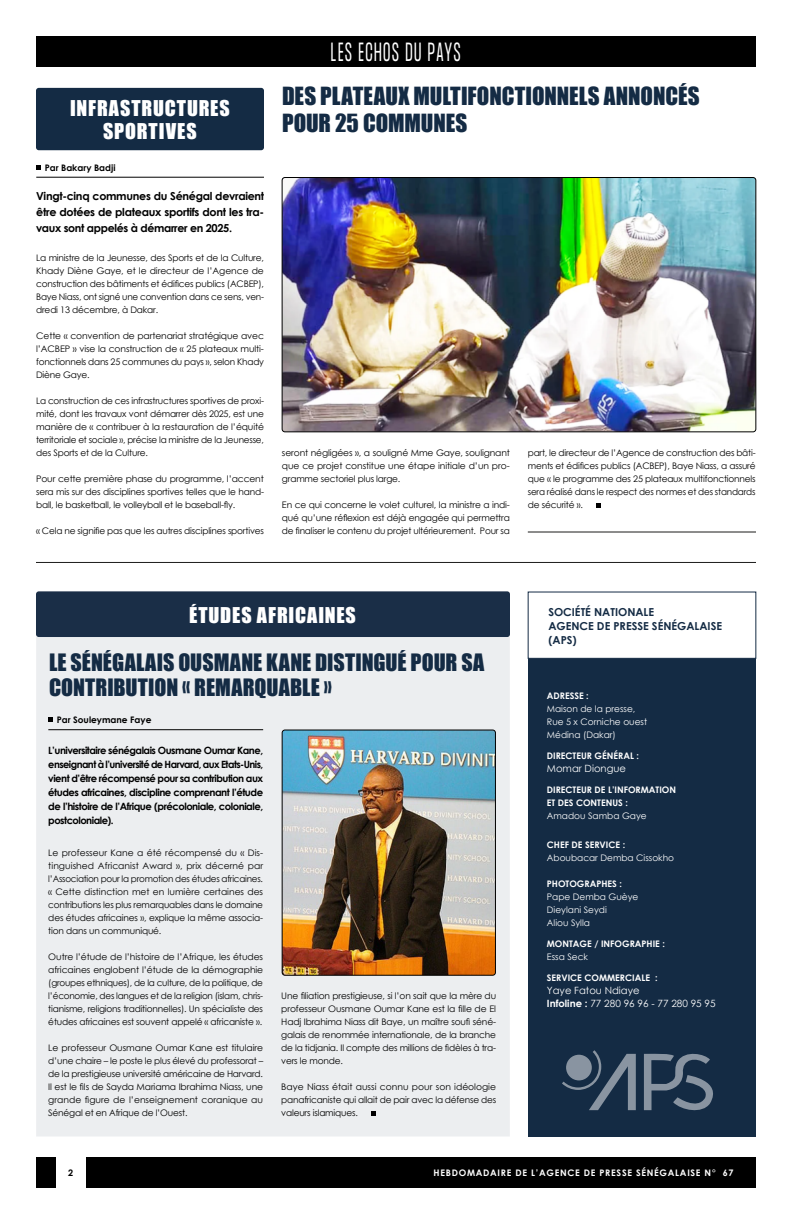
<style>
.page{position:relative;width:792px;height:1224px;background:#fff}
.page>*{position:absolute;margin:0;border:0;box-sizing:border-box;transform-origin:0 0}
.t1{font:23px/27px "Impact";letter-spacing:-.005em;color:#142b44}
.t2{font:300 23px "Formula Condensed";letter-spacing:.075em;color:#fff;scale:.8 1}
.t3{font:22px/25px "Impact";color:#142b44}
.t4{font:20px/23px "Impact";letter-spacing:.05em;color:#fff;text-align:center}
.t5{font:700 11px/16px "Century Gothic";letter-spacing:-.03em;color:#000;text-align:justify}
.t6{font:700 11px/14px "Century Gothic";color:#142b44}
.t7{font:700 10px/14px "Century Gothic";letter-spacing:-.05em;color:#000;text-align:justify}
.t8{font:10px/13px "Century Gothic";color:#fff}
.t9{font:9px/13px "Century Gothic";letter-spacing:-.02em;color:#000;text-align:justify}
.t10{font:9px/13px "Century Gothic";color:#fff}
.t11{font:700 9px/13px "Century Gothic";color:#fff}
.t12{font:700 9px "Century Gothic";letter-spacing:.08em;color:#fff}
.t13{font:700 9px "Century Gothic";color:#000}
.s1{font-weight:700}
</style>
<div class="page">
<div style="left:36px;top:1157px;width:720px;height:31px;background:#000"></div>
<div style="left:36px;top:36px;width:720px;height:31px;background:#000"></div>
<div style="left:36px;top:636px;width:474px;height:500px;background:#eceef0"></div>
<img style="left:282px;top:179px;width:474px;height:253px">
<div style="left:282px;top:177px;width:474px;height:255px;border:1px solid #000;border-radius:3px"></div>
<img style="left:282px;top:730px;width:212px;height:245px">
<div style="left:282px;top:730px;width:214px;height:245px;border:1px solid #000;border-radius:3px"></div>
<div style="left:56px;top:1155px;width:29px;height:35px;background:#fff"></div>
<div style="left:36px;top:591px;width:474px;height:46px;background:#1a2e47;border-radius:3px"></div>
<hr style="left:36px;top:562px;width:720px;height:1px;background:#1b1b1a">
<div style="left:36px;top:88px;width:228px;height:62px;background:#142b44;border-radius:3px"></div>
<svg style="left:372px;top:1112px;width:4px;height:4px"></svg>
<div style="left:528px;top:658px;width:228px;height:479px;background:#142b44"></div>
<hr style="left:36px;top:177px;width:228px;height:1px;background:#000">
<svg style="left:36px;top:165px;width:5px;height:5px"></svg>
<svg style="left:596px;top:503px;width:5px;height:5px"></svg>
<svg style="left:562px;top:1050px;width:74px;height:60px"></svg>
<svg style="left:644px;top:1053px;width:69px;height:58px"></svg>
<hr style="left:48px;top:730px;width:215px;height:1px;background:#000">
<svg style="left:48px;top:718px;width:5px;height:4px"></svg>
<hr style="left:528px;top:532px;width:228px;height:1px;background:#1b1b1a">
<h3 class="t4" style="left:70px;top:97px;width:161px">INFRASTRUCTURES<br>SPORTIVES</h3>
<p class="t13" style="left:45px;top:161px;width:72px">Par Bakary Badji</p>
<p class="t5" style="left:36px;top:188px;width:230px">Vingt-cinq communes du Sénégal devraient être dotées de plateaux sportifs dont les tra&shy;vaux sont appelés à démarrer en 2025.</p>
<p class="t9" style="left:36px;top:251px;width:229px">La ministre de la Jeunesse, des Sports et de la Culture, Khady Diène Gaye, et le directeur de l’Agence de construction des bâtiments et édifices publics (ACBEP), Baye Niass, ont signé une convention dans ce sens, ven&shy;dredi 13 décembre, à Dakar.</p>
<p class="t9" style="left:36px;top:329px;width:229px">Cette « convention de partenariat stratégique avec l’ACBEP » vise la construction de « 25 plateaux multi&shy;fonctionnels dans 25 communes du pays », selon Khady Diène Gaye.</p>
<p class="t9" style="left:36px;top:394px;width:229px">La construction de ces infrastructures sportives de proxi&shy;mité, dont les travaux vont démarrer dès 2025, est une manière de « contribuer à la restauration de l’équité territoriale et sociale », précise la ministre de la Jeunesse, des Sports et de la Culture.</p>
<p class="t9" style="left:36px;top:472px;width:229px">Pour cette première phase du programme, l’accent sera mis sur des disciplines sportives telles que le hand&shy;ball, le basketball, le volleyball et le baseball-fly.</p>
<p class="t9" style="left:36px;top:524px;width:229px">« Cela ne signifie pas que les autres disciplines sportives</p>
<h1 class="t2" style="left:331px;top:38px;width:164px">LES ECHOS DU PAYS</h1>
<h1 class="t1" style="left:282px;top:82px;width:419px">DES PLATEAUX MULTIFONCTIONNELS ANNONCÉS<br>POUR 25 COMMUNES</h1>
<p class="t9" style="left:282px;top:446px;width:229px">seront négligées », a souligné Mme Gaye, soulignant que ce projet constitue une étape initiale d’un pro&shy;gramme sectoriel plus large.</p>
<p class="t9" style="left:282px;top:498px;width:229px">En ce qui concerne le volet culturel, la ministre a indi&shy;qué qu’une réflexion est déjà engagée qui permettra de finaliser le contenu du projet ultérieurement. Pour sa</p>
<p class="t9" style="left:528px;top:446px;width:229px">part, le directeur de l’Agence de construction des bâti&shy;ments et édifices publics (ACBEP), Baye Niass, a assuré que « le programme des 25 plateaux multifonctionnels sera réalisé dans le respect des normes et des standards de sécurité ».</p>
<h3 class="t4" style="left:189px;top:603px;width:168px">ÉTUDES AFRICAINES</h3>
<h2 class="t3" style="left:49px;top:649px;width:437px">LE SÉNÉGALAIS OUSMANE KANE DISTINGUÉ POUR SA<br>CONTRIBUTION « REMARQUABLE »</h2>
<p class="t13" style="left:57px;top:713px;width:96px">Par Souleymane Faye</p>
<p class="t7" style="left:48px;top:743px;width:216px">L’universitaire sénégalais Ousmane Oumar Kane, enseignant à l’université de Harvard, aux Etats-Unis, vient d’être récompensé pour sa contribution aux études africaines, discipline comprenant l’étude de l’histoire de l’Afrique (précoloniale, coloniale, postcoloniale).</p>
<p class="t9" style="left:48px;top:846px;width:216px">Le professeur Kane a été récompensé du « Dis&shy;tinguished Africanist Award », prix décerné par l’Association pour la promotion des études africaines. « Cette distinction met en lumière certaines des contributions les plus remarquables dans le domaine des études africaines », explique la même associa&shy;tion dans un communiqué.</p>
<p class="t9" style="left:48px;top:950px;width:216px">Outre l’étude de l’histoire de l’Afrique, les études africaines englobent l’étude de la démographie (groupes ethniques), de la culture, de la politique, de l’économie, des langues et de la religion (islam, chris&shy;tianisme, religions traditionnelles). Un spécialiste des études africaines est souvent appelé « africaniste ».</p>
<p class="t9" style="left:48px;top:1041px;width:216px">Le professeur Ousmane Oumar Kane est titulaire d’une chaire – le poste le plus élevé du professorat – de la prestigieuse université américaine de Harvard.<br>Il est le fils de Sayda Mariama Ibrahima Niass, une grande figure de l’enseignement coranique au Sénégal et en Afrique de l’Ouest.</p>
<p class="t9" style="left:281px;top:989px;width:216px">Une filiation prestigieuse, si l’on sait que la mère du professeur Ousmane Oumar Kane est la fille de El Hadj Ibrahima Niass dit Baye, un maître soufi séné&shy;galais de renommée internationale, de la branche de la tidjania. Il compte des millions de fidèles à tra&shy;vers le monde.</p>
<p class="t9" style="left:281px;top:1080px;width:216px">Baye Niass était aussi connu pour son idéologie panafricaniste qui allait de pair avec la défense des valeurs islamiques.</p>
<p class="t6" style="left:548px;top:604px;width:175px">SOCIÉTÉ NATIONALE<br>AGENCE DE PRESSE SÉNÉGALAISE (APS)</p>
<p class="t11" style="left:547px;top:689px;width:43px">ADRESSE :</p>
<p class="t10" style="left:547px;top:702px;width:102px">Maison de la presse,<br>Rue 5 x Corniche ouest<br>Médina (Dakar)</p>
<p class="t11" style="left:547px;top:749px;width:94px">DIRECTEUR GÉNÉRAL :</p>
<p class="t8" style="left:547px;top:761px;width:81px">Momar Diongue</p>
<p class="t11" style="left:547px;top:783px;width:131px">DIRECTEUR DE L’INFORMATION<br>ET DES CONTENUS :</p>
<p class="t10" style="left:547px;top:809px;width:101px">Amadou Samba Gaye</p>
<p class="t11" style="left:547px;top:838px;width:80px">CHEF DE SERVICE :</p>
<p class="t10" style="left:547px;top:851px;width:129px">Aboubacar Demba Cissokho</p>
<p class="t11" style="left:547px;top:877px;width:77px">PHOTOGRAPHES :</p>
<p class="t10" style="left:547px;top:890px;width:93px">Pape Demba Guèye<br>Dieylani Seydi<br>Aliou Sylla</p>
<p class="t11" style="left:547px;top:937px;width:120px">MONTAGE / INFOGRAPHIE :</p>
<p class="t10" style="left:547px;top:950px;width:43px">Essa Seck</p>
<p class="t11" style="left:547px;top:971px;width:112px">SERVICE COMMERCIALE :</p>
<p class="t8" style="left:547px;top:983px;width:170px">Yaye Fatou Ndiaye<br><span class="s1">Infoline :</span> 77 280 96 96 - 77 280 95 95</p>
<p class="t13" style="left:68px;top:1166px;width:7px">2</p>
<p class="t12" style="left:434px;top:1166px;width:302px">HEBDOMADAIRE DE L’AGENCE DE PRESSE SÉNÉGALAISE N° 67</p>
</div>
